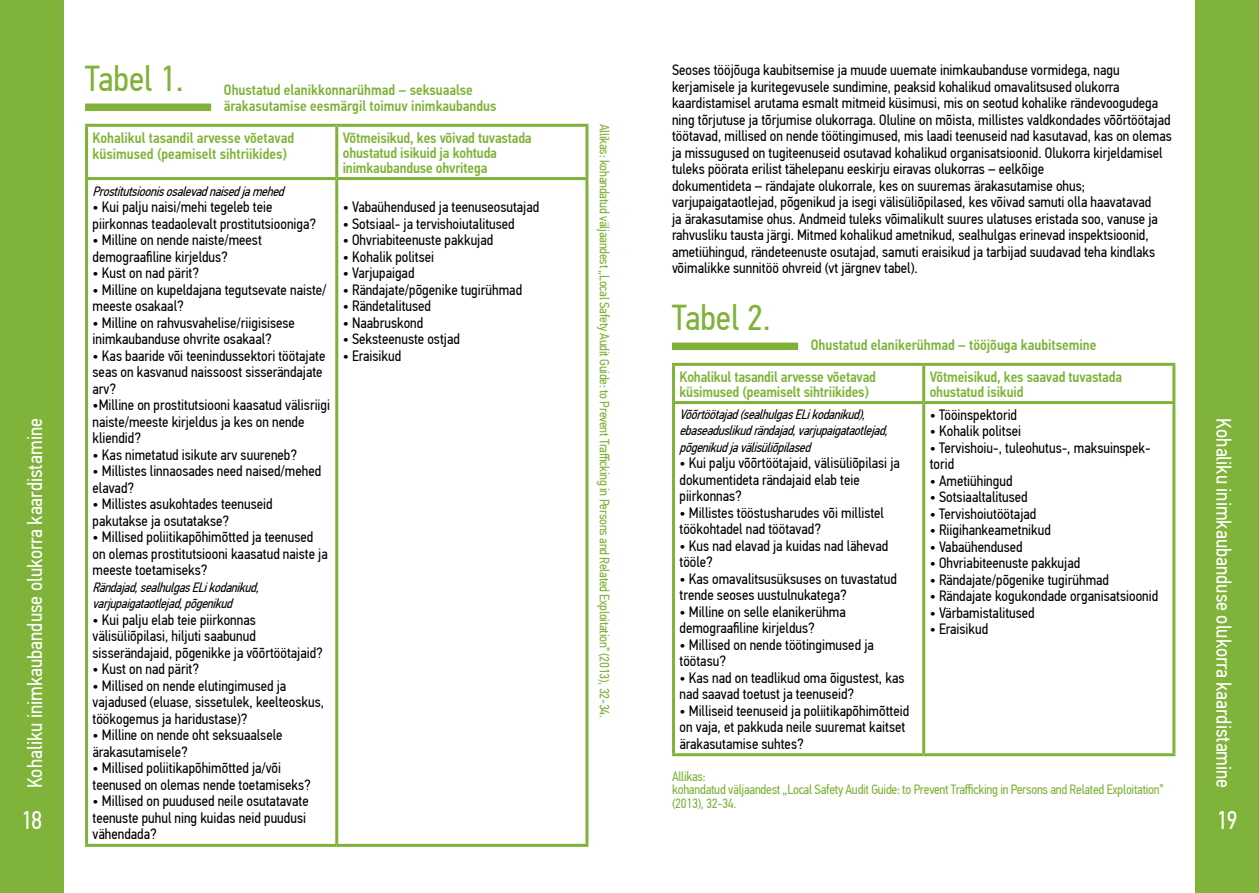
<style>
.page{position:relative;width:1259px;height:893px;background:#fff}
.page>*{position:absolute;margin:0;border:0;box-sizing:border-box;transform-origin:0 0}
.t1{font:36px "PF Din Text Cond Pro";color:#80b239}
.t2{font:25.5px "PF Din Text Cond Pro";color:#fff}
.t3{font:21px "PF Din Text Cond Pro";color:#fff}
.t4{font:15px/16.5px "PF Din Text Cond Pro";color:#000}
.t5{font:500 15px/15px "PF Din Text Cond Pro";letter-spacing:-.01em;color:#80b339}
.t6{font:500 15px/16.5px "PF Din Text Cond Pro";color:#80b239}
.t7{font:13.5px/13.5px "PF Din Text Cond Pro";letter-spacing:-.02em;color:#80b239}
.t8{font:italic 13.5px/16.5px "PF Din Text Cond Pro";letter-spacing:-.02em;color:#000}
</style>
<div class="page">
<div style="left:0;top:0;width:64px;height:893px;background:#80b339"></div>
<div style="left:1195px;top:0;width:64px;height:893px;background:#80b339"></div>
<div style="left:85px;top:104px;width:126px;height:7px;background:#80b239"></div>
<div style="left:672px;top:343px;width:126px;height:7px;background:#80b239"></div>
<hr style="left:85px;top:124px;width:252px;height:3px;background:#80b239">
<hr style="left:85px;top:127px;width:3px;height:50px;background:#80b239">
<hr style="left:337px;top:124px;width:251px;height:3px;background:#80b239">
<hr style="left:335px;top:127px;width:3px;height:50px;background:#80b239">
<hr style="left:585px;top:127px;width:3px;height:50px;background:#80b239">
<hr style="left:85px;top:177px;width:252px;height:3px;background:#80b239">
<hr style="left:85px;top:180px;width:3px;height:664px;background:#80b239">
<hr style="left:337px;top:177px;width:251px;height:3px;background:#80b239">
<hr style="left:335px;top:180px;width:3px;height:664px;background:#80b239">
<hr style="left:585px;top:180px;width:3px;height:664px;background:#80b239">
<hr style="left:85px;top:844px;width:252px;height:3px;background:#80b239">
<hr style="left:337px;top:844px;width:251px;height:3px;background:#80b239">
<hr style="left:672px;top:363px;width:251px;height:3px;background:#80b239">
<hr style="left:672px;top:366px;width:3px;height:35px;background:#80b239">
<hr style="left:923px;top:363px;width:252px;height:3px;background:#80b239">
<hr style="left:922px;top:366px;width:3px;height:35px;background:#80b239">
<hr style="left:1172px;top:366px;width:3px;height:35px;background:#80b239">
<hr style="left:672px;top:401px;width:251px;height:3px;background:#80b239">
<hr style="left:672px;top:404px;width:3px;height:349px;background:#80b239">
<hr style="left:923px;top:401px;width:252px;height:3px;background:#80b239">
<hr style="left:922px;top:404px;width:3px;height:349px;background:#80b239">
<hr style="left:1172px;top:404px;width:3px;height:349px;background:#80b239">
<hr style="left:672px;top:753px;width:251px;height:3px;background:#80b239">
<hr style="left:923px;top:753px;width:252px;height:3px;background:#80b239">
<p class="t4" style="left:672px;top:62px;width:501px">Seoses tööjõuga kaubitsemise ja muude uuemate inimkaubanduse vormidega, nagu kerjamisele ja kuritegevusele sundimine, peaksid kohalikud omavalitsused olukorra kaardistamisel arutama esmalt mitmeid küsimusi, mis on seotud kohalike rändevoogudega ning tõrjutuse ja tõrjumise olukorraga. Oluline on mõista, millistes valdkondades võõrtöötajad töötavad, millised on nende töötingimused, mis laadi teenuseid nad kasutavad, kas on olemas ja missugused on tugiteenuseid osutavad kohalikud organisatsioonid. Olukorra kirjeldamisel tuleks pöörata erilist tähelepanu eeskirju eiravas olukorras – eelkõige<br>dokumentideta – rändajate olukorrale, kes on suuremas ärakasutamise ohus; varjupaigataotlejad, põgenikud ja isegi välisüliõpilased, kes võivad samuti olla haavatavad<br>ja ärakasutamise ohus. Andmeid tuleks võimalikult suures ulatuses eristada soo, vanuse ja rahvusliku tausta järgi. Mitmed kohalikud ametnikud, sealhulgas erinevad inspektsioonid, ametiühingud, rändeteenuste osutajad, samuti eraisikud ja tarbijad suudavad teha kindlaks võimalikke sunnitöö ohvreid (vt järgnev tabel).</p>
<h1 class="t1" style="left:85px;top:57px;width:100px">Tabel 1.</h1>
<p class="t6" style="left:224px;top:81px;width:274px">Ohustatud elanikkonnarühmad – seksuaalse ärakasutamise eesmärgil toimuv inimkaubandus</p>
<p class="t7" style="left:611px;top:124px;width:596px;rotate:90deg">Allikas: kohandatud väljaandest „Local Safety Audit Guide: to Prevent Trafficking in Persons and Related Exploitation” (2013), 32-34.</p>
<p class="t5" style="left:93px;top:129px;width:203px;line-height:16.5px">Kohalikul tasandil arvesse võetavad küsimused (peamiselt sihtriikides)</p>
<p class="t5" style="left:343px;top:130px;width:190px">Võtmeisikud, kes võivad tuvastada ohustatud isikuid ja kohtuda inimkaubanduse ohvritega</p>
<p class="t8" style="left:93px;top:183px;width:197px">Prostitutsioonisosalevadnaisedjamehed</p>
<p class="t4" style="left:93px;top:199px;width:225px">• Kui palju naisi/mehi tegeleb teie piirkonnas teadaolevalt prostitutsiooniga?</p>
<p class="t4" style="left:93px;top:232px;width:171px">• Milline on nende naiste/meest demograafiline kirjeldus?</p>
<p class="t4" style="left:93px;top:265px;width:108px">• Kust on nad pärit?</p>
<p class="t4" style="left:93px;top:281px;width:235px">• Milline on kupeldajana tegutsevate naiste/ meeste osakaal?</p>
<p class="t4" style="left:93px;top:314px;width:204px">• Milline on rahvusvahelise/riigisisese inimkaubanduse ohvrite osakaal?</p>
<p class="t4" style="left:93px;top:347px;width:234px">• Kas baaride või teenindussektori töötajate seas on kasvanud naissoost sisserändajate arv?</p>
<p class="t4" style="left:93px;top:397px;width:239px">•Milline on prostitutsiooni kaasatud välisriigi naiste/meeste kirjeldus ja kes on nende kliendid?</p>
<p class="t4" style="left:93px;top:446px;width:206px">• Kas nimetatud isikute arv suureneb?</p>
<p class="t4" style="left:93px;top:463px;width:230px">• Millistes linnaosades need naised/mehed elavad?</p>
<p class="t4" style="left:93px;top:496px;width:182px">• Millistes asukohtades teenuseid pakutakse ja osutatakse?</p>
<p class="t4" style="left:93px;top:529px;width:237px">• Millised poliitikapõhimõtted ja teenused on olemas prostitutsiooni kaasatud naiste ja meeste toetamiseks?</p>
<p class="t8" style="left:93px;top:579px;width:172px">Rändajad,sealhulgasELikodanikud, varjupaigataotlejad,põgenikud</p>
<p class="t4" style="left:93px;top:611px;width:232px">• Kui palju elab teie piirkonnas välisüliõpilasi, hiljuti saabunud sisserändajaid, põgenikke ja võõrtöötajaid?</p>
<p class="t4" style="left:93px;top:661px;width:108px">• Kust on nad pärit?</p>
<p class="t4" style="left:93px;top:677px;width:233px">• Millised on nende elutingimused ja vajadused (eluase, sissetulek, keelteoskus, töökogemus ja haridustase)?</p>
<p class="t4" style="left:93px;top:727px;width:191px">• Milline on nende oht seksuaalsele ärakasutamisele?</p>
<p class="t4" style="left:93px;top:760px;width:220px">• Millised poliitikapõhimõtted ja/või teenused on olemas nende toetamiseks?</p>
<p class="t4" style="left:93px;top:793px;width:218px">• Millised on puudused neile osutatavate teenuste puhul ning kuidas neid puudusi vähendada?</p>
<p class="t4" style="left:343px;top:199px;width:198px">• Vabaühendused ja teenuseosutajad</p>
<p class="t4" style="left:343px;top:215px;width:173px">• Sotsiaal- ja tervishoiutalitused</p>
<p class="t4" style="left:343px;top:232px;width:152px">• Ohvriabiteenuste pakkujad</p>
<p class="t4" style="left:343px;top:248px;width:93px">• Kohalik politsei</p>
<p class="t4" style="left:343px;top:265px;width:73px">• Varjupaigad</p>
<p class="t4" style="left:343px;top:281px;width:181px">• Rändajate/põgenike tugirühmad</p>
<p class="t4" style="left:343px;top:298px;width:90px">• Rändetalitused</p>
<p class="t4" style="left:343px;top:314px;width:82px">• Naabruskond</p>
<p class="t4" style="left:343px;top:331px;width:119px">• Seksteenuste ostjad</p>
<p class="t4" style="left:343px;top:347px;width:60px">• Eraisikud</p>
<h1 class="t1" style="left:672px;top:296px;width:100px">Tabel 2.</h1>
<p class="t6" style="left:811px;top:337px;width:287px">Ohustatud elanikerühmad – tööjõuga kaubitsemine</p>
<p class="t5" style="left:679px;top:369px;width:198px">Kohalikul tasandil arvesse võetavad küsimused (peamiselt sihtriikides)</p>
<p class="t5" style="left:929px;top:369px;width:194px">Võtmeisikud, kes saavad tuvastada ohustatud isikuid</p>
<p class="t8" style="left:679px;top:406px;width:214px">Võõrtöötajad(sealhulgasELikodanikud), ebaseaduslikudrändajad,varjupaigataotlejad, põgenikudjavälisüliõpilased</p>
<p class="t4" style="left:679px;top:455px;width:222px">• Kui palju võõrtöötajaid, välisüliõpilasi ja dokumentideta rändajaid elab teie piirkonnas?</p>
<p class="t4" style="left:679px;top:504px;width:206px">• Millistes tööstusharudes või millistel töökohtadel nad töötavad?</p>
<p class="t4" style="left:679px;top:537px;width:210px">• Kus nad elavad ja kuidas nad lähevad tööle?</p>
<p class="t4" style="left:679px;top:570px;width:219px">• Kas omavalitsusüksuses on tuvastatud trende seoses uustulnukatega?</p>
<p class="t4" style="left:679px;top:603px;width:168px">• Milline on selle elanikerühma demograafiline kirjeldus?</p>
<p class="t4" style="left:679px;top:636px;width:196px">• Millised on nende töötingimused ja töötasu?</p>
<p class="t4" style="left:679px;top:669px;width:226px">• Kas nad on teadlikud oma õigustest, kas nad saavad toetust ja teenuseid?</p>
<p class="t4" style="left:679px;top:702px;width:231px">• Milliseid teenuseid ja poliitikapõhimõtteid on vaja, et pakkuda neile suuremat kaitset ärakasutamise suhtes?</p>
<p class="t4" style="left:929px;top:406px;width:89px">• Tööinspektorid</p>
<p class="t4" style="left:929px;top:423px;width:93px">• Kohalik politsei</p>
<p class="t4" style="left:929px;top:439px;width:222px">• Tervishoiu-, tuleohutus-, maksuinspek&shy;torid</p>
<p class="t4" style="left:929px;top:472px;width:84px">• Ametiühingud</p>
<p class="t4" style="left:929px;top:489px;width:100px">• Sotsiaaltalitused</p>
<p class="t4" style="left:929px;top:505px;width:108px">• Tervishoiutöötajad</p>
<p class="t4" style="left:929px;top:522px;width:123px">• Riigihankeametnikud</p>
<p class="t4" style="left:929px;top:538px;width:94px">• Vabaühendused</p>
<p class="t4" style="left:929px;top:555px;width:152px">• Ohvriabiteenuste pakkujad</p>
<p class="t4" style="left:929px;top:571px;width:181px">• Rändajate/põgenike tugirühmad</p>
<p class="t4" style="left:929px;top:588px;width:230px">• Rändajate kogukondade organisatsioonid</p>
<p class="t4" style="left:929px;top:604px;width:107px">• Värbamistalitused</p>
<p class="t4" style="left:929px;top:621px;width:60px">• Eraisikud</p>
<h3 class="t3" style="left:22px;top:788px;width:372px;rotate:-90deg">Kohaliku inimkaubanduse olukorra kaardistamine</h3>
<h3 class="t3" style="left:1236px;top:418px;width:372px;rotate:90deg">Kohaliku inimkaubanduse olukorra kaardistamine</h3>
<h2 class="t2" style="left:1216px;top:805px;width:23px">19</h2>
<p class="t7" style="left:672px;top:769px;width:493px">Allikas:<br>kohandatud väljaandest „Local Safety Audit Guide: to Prevent Trafficking in Persons and Related Exploitation” (2013), 32-34.</p>
<h2 class="t2" style="left:21px;top:805px;width:23px">18</h2>
</div>
